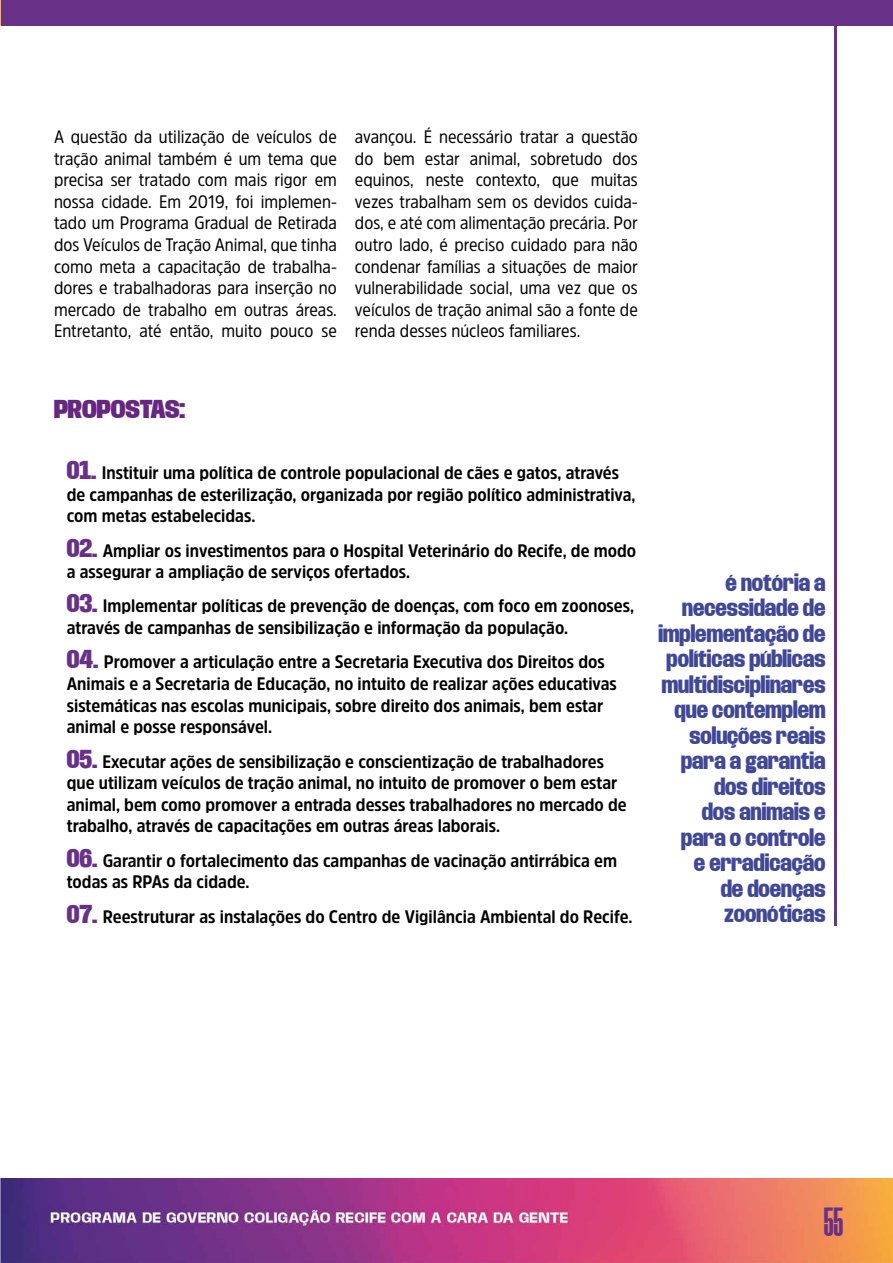
<style>
.page{position:relative;width:893px;height:1263px;background:#fff}
.page>*{position:absolute;margin:0;border:0;box-sizing:border-box;transform-origin:0 0}
.t1{font:800 40.5px "Morganite";color:#693088}
.t2{font:900 condensed 27px "Base Neue";color:#662682}
.t3{font:800 condensed 22.5px/25.5px "Base Neue";color:#404796;text-align:right}
.t4{font:700 18px/21.6px "Amsi Pro Narw";color:#000}
.t5{font:18px/21.6px "Amsi Pro Narw";color:#000;text-align:justify}
.s1{font-family:"Base Neue";font-weight:800;font-stretch:condensed;font-size:27px;color:#693088}
</style>
<div class="page">
<img style="left:0;top:1179px;width:893px;height:84px">
<hr style="left:834px;top:0;width:3px;height:926px;background:#693188">
<div style="left:0;top:0;width:893px;height:26px;background:#693088"></div>
<svg style="left:0;top:0;width:1px;height:26px"></svg>
<p class="t5" style="left:54px;top:125px;width:284px">A questão da utilização de veículos de tração animal também é um tema que precisa ser tratado com mais rigor em nossa cidade. Em 2019, foi implemen&shy;tado um Programa Gradual de Retirada dos Veículos de Tração Animal, que tinha como meta a capacitação de trabalha&shy;dores e trabalhadoras para inserção no mercado de trabalho em outras áreas.<br>Entretanto, até então, muito pouco se</p>
<p class="t5" style="left:355px;top:125px;width:284px">avançou. É necessário tratar a questão do bem estar animal, sobretudo dos equinos, neste contexto, que muitas vezes trabalham sem os devidos cuida&shy;dos, e até com alimentação precária. Por outro lado, é preciso cuidado para não condenar famílias a situações de maior vulnerabilidade social, uma vez que os veículos de tração animal são a fonte de renda desses núcleos familiares.</p>
<h2 class="t2" style="left:54px;top:396px;width:133px">PROPOSTAS:</h2>
<p class="t4" style="left:67px;top:461px;width:570px"><span class="s1">01.</span> Instituir uma política de controle populacional de cães e gatos, através de campanhas de esterilização, organizada por região político administrativa, com metas estabelecidas.</p>
<p class="t4" style="left:67px;top:539px;width:571px"><span class="s1">02.</span> Ampliar os investimentos para o Hospital Veterinário do Recife, de modo a assegurar a ampliação de serviços ofertados.</p>
<p class="t4" style="left:67px;top:595px;width:569px"><span class="s1">03.</span> Implementar políticas de prevenção de doenças, com foco em zoonoses, através de campanhas de sensibilização e informação da população.</p>
<p class="t4" style="left:67px;top:651px;width:552px"><span class="s1">04.</span> Promover a articulação entre a Secretaria Executiva dos Direitos dos Animais e a Secretaria de Educação, no intuito de realizar ações educativas sistemáticas nas escolas municipais, sobre direito dos animais, bem estar animal e posse responsável.</p>
<p class="t4" style="left:67px;top:750px;width:562px"><span class="s1">05.</span> Executar ações de sensibilização e conscientização de trabalhadores que utilizam veículos de tração animal, no intuito de promover o bem estar animal, bem como promover a entrada desses trabalhadores no mercado de trabalho, através de capacitações em outras áreas laborais.</p>
<p class="t4" style="left:67px;top:849px;width:552px"><span class="s1">06.</span> Garantir o fortalecimento das campanhas de vacinação antirrábica em todas as RPAs da cidade.</p>
<p class="t4" style="left:67px;top:905px;width:567px"><span class="s1">07.</span> Reestruturar as instalações do Centro de Vigilância Ambiental do Recife.</p>
<p class="t3" style="left:658px;top:572px;width:169px">é notória a necessidade de implementação de políticas públicas multidisciplinares que contemplem soluções reais para a garantia dos direitos<br>dos animais e para o controle<br>e erradicação<br>de doenças zoonóticas</p>
<h1 class="t1" style="left:824px;top:1201px;width:21px">55</h1>
</div>
